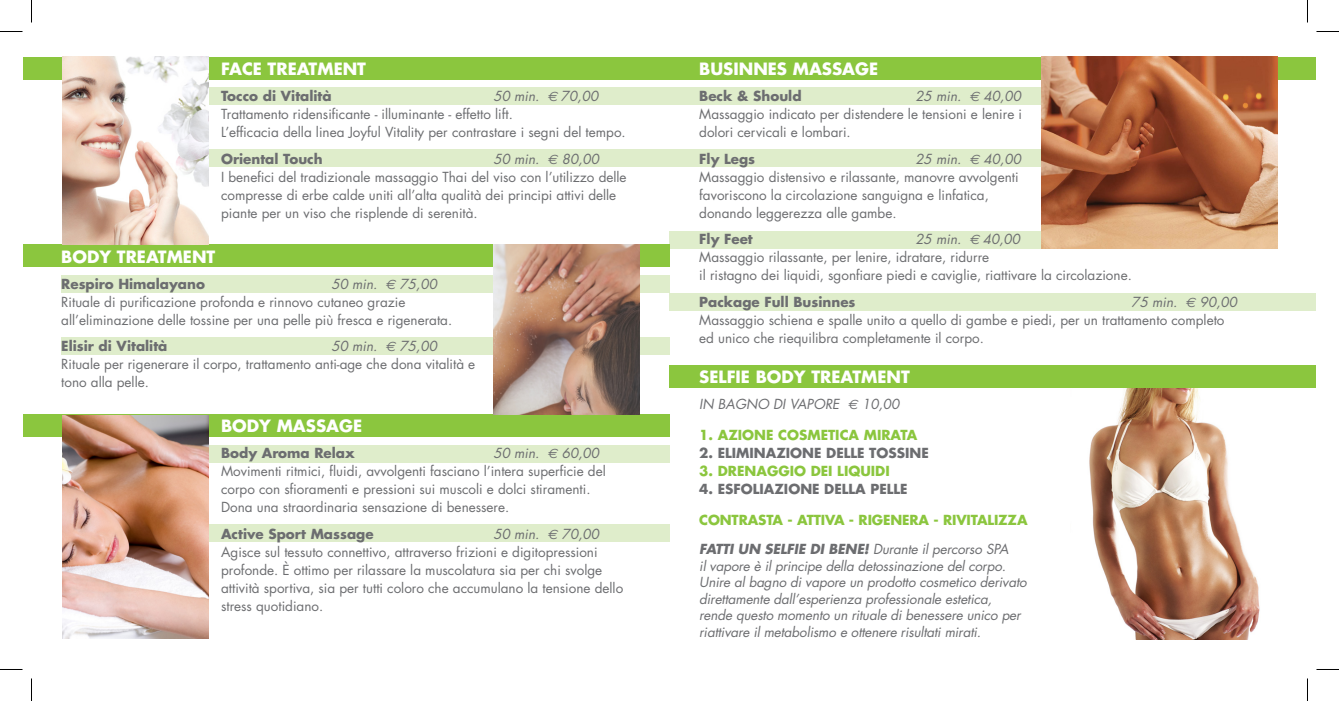
<style>
.page{position:relative;width:1339px;height:701px;background:#fff}
.page>*{position:absolute;margin:0;border:0;box-sizing:border-box;transform-origin:0 0}
.t1{font:700 16.5px "Futura";color:#fff}
.t2{font:13.5px/18px "Futura";color:#6c6d70}
.t3{font:italic 13.5px/16.5px "Futura";letter-spacing:-.01em;color:#6c6d70}
.t4{font:700 13.5px "Futura";color:#6c6d70}
.t5{font:700 13.5px "Futura";letter-spacing:-.005em;color:#8bc63e}
.s1{font-family:"Euro Sans"}
.s2{font-weight:700}
</style>
<div class="page">
<div style="left:669px;top:231px;width:608px;height:17px;background:#dfedcb"></div>
<div style="left:669px;top:293px;width:647px;height:17px;background:#dfedcb"></div>
<div style="left:61px;top:337px;width:608px;height:18px;background:#dfedcb"></div>
<div style="left:61px;top:275px;width:608px;height:17px;background:#dfedcb"></div>
<div style="left:195px;top:445px;width:474px;height:18px;background:#dfedcb"></div>
<div style="left:195px;top:524px;width:474px;height:18px;background:#dfedcb"></div>
<div style="left:208px;top:150px;width:935px;height:17px;background:#dfedcb"></div>
<div style="left:117px;top:87px;width:934px;height:17px;background:#dfedcb"></div>
<div style="left:23px;top:414px;width:646px;height:23px;background:#8bc63e"></div>
<div style="left:23px;top:245px;width:646px;height:22px;background:#8bc63e"></div>
<div style="left:23px;top:57px;width:1293px;height:22px;background:#8bc63e"></div>
<img style="left:1041px;top:57px;width:236px;height:191px">
<img style="left:1089px;top:388px;width:171px;height:252px">
<div style="left:669px;top:365px;width:647px;height:23px;background:#8bc63e"></div>
<img style="left:493px;top:245px;width:147px;height:169px">
<img style="left:62px;top:415px;width:146px;height:224px">
<img style="left:62px;top:57px;width:146px;height:188px">
<svg style="left:0;top:31px;width:22px;height:1px"></svg>
<svg style="left:1316px;top:31px;width:23px;height:1px"></svg>
<svg style="left:0;top:669px;width:22px;height:1px"></svg>
<svg style="left:1316px;top:669px;width:23px;height:1px"></svg>
<svg style="left:31px;top:0;width:1px;height:23px"></svg>
<svg style="left:31px;top:678px;width:1px;height:23px"></svg>
<svg style="left:1307px;top:0;width:1px;height:23px"></svg>
<svg style="left:1307px;top:678px;width:1px;height:23px"></svg>
<p class="t1" style="left:221px;top:57px;width:146px">FACE TREATMENT</p>
<p class="t4" style="left:221px;top:87px;width:112px">Tocco di Vitalità</p>
<p class="t3" style="left:493px;top:88px;width:106px">50 min. <span class="s1">€</span> 70,00</p>
<p class="t2" style="left:221px;top:105px;width:293px">Trattamento ridensificante - illuminante - effetto lift.</p>
<p class="t2" style="left:221px;top:123px;width:406px">L’efficacia della linea Joyful Vitality per contrastare i segni del tempo.</p>
<p class="t4" style="left:221px;top:149px;width:103px">Oriental Touch</p>
<p class="t3" style="left:493px;top:150px;width:107px">50 min. <span class="s1">€</span> 80,00</p>
<p class="t2" style="left:221px;top:167px;width:407px">I benefici del tradizionale massaggio Thai del viso con l’utilizzo delle compresse di erbe calde uniti all’alta qualità dei principi attivi delle piante per un viso che risplende di serenità.</p>
<p class="t1" style="left:61px;top:245px;width:156px">BODY TREATMENT</p>
<p class="t4" style="left:61px;top:274px;width:145px">Respiro Himalayano</p>
<p class="t3" style="left:331px;top:275px;width:107px">50 min. <span class="s1">€</span> 75,00</p>
<p class="t2" style="left:61px;top:292px;width:392px">Rituale di purificazione profonda e rinnovo cutaneo grazie all’eliminazione delle tossine per una pelle più fresca e rigenerata.</p>
<p class="t4" style="left:61px;top:337px;width:108px">Elisir di Vitalità</p>
<p class="t3" style="left:331px;top:338px;width:107px">50 min. <span class="s1">€</span> 75,00</p>
<p class="t2" style="left:61px;top:355px;width:415px">Rituale per rigenerare il corpo, trattamento anti-age che dona vitalità e tono alla pelle.</p>
<p class="t1" style="left:221px;top:414px;width:142px">BODY MASSAGE</p>
<p class="t4" style="left:221px;top:444px;width:135px">Body Aroma Relax</p>
<p class="t3" style="left:493px;top:445px;width:107px">50 min. <span class="s1">€</span> 60,00</p>
<p class="t2" style="left:221px;top:462px;width:386px">Movimenti ritmici, fluidi, avvolgenti fasciano l’intera superficie del corpo con sfioramenti e pressioni sui muscoli e dolci stiramenti.</p>
<p class="t2" style="left:221px;top:498px;width:290px">Dona una straordinaria sensazione di benessere.</p>
<p class="t4" style="left:221px;top:524px;width:154px">Active Sport Massage</p>
<p class="t3" style="left:493px;top:525px;width:107px">50 min. <span class="s1">€</span> 70,00</p>
<p class="t2" style="left:221px;top:542px;width:404px">Agisce sul tessuto connettivo, attraverso frizioni e digitopressioni profonde. È ottimo per rilassare la muscolatura sia per chi svolge attività sportiva, sia per tutti coloro che accumulano la tensione dello stress quotidiano.</p>
<p class="t1" style="left:699px;top:57px;width:180px">BUSINNES MASSAGE</p>
<p class="t4" style="left:699px;top:87px;width:104px">Beck &amp; Should</p>
<p class="t3" style="left:915px;top:88px;width:107px">25 min. <span class="s1">€</span> 40,00</p>
<p class="t2" style="left:699px;top:105px;width:324px">Massaggio indicato per distendere le tensioni e lenire i dolori cervicali e lombari.</p>
<p class="t4" style="left:699px;top:149px;width:57px">Fly Legs</p>
<p class="t3" style="left:915px;top:150px;width:107px">25 min. <span class="s1">€</span> 40,00</p>
<p class="t2" style="left:699px;top:167px;width:321px">Massaggio distensivo e rilassante, manovre avvolgenti favoriscono la circolazione sanguigna e linfatica, donando leggerezza alle gambe.</p>
<p class="t4" style="left:699px;top:230px;width:55px">Fly Feet</p>
<p class="t3" style="left:915px;top:231px;width:106px">25 min. <span class="s1">€</span> 40,00</p>
<p class="t2" style="left:699px;top:248px;width:291px">Massaggio rilassante, per lenire, idratare, ridurre</p>
<p class="t2" style="left:699px;top:266px;width:434px">il ristagno dei liquidi, sgonfiare piedi e caviglie, riattivare la circolazione.</p>
<p class="t4" style="left:699px;top:292px;width:158px">Package Full Businnes</p>
<p class="t3" style="left:1131px;top:293px;width:107px">75 min. <span class="s1">€</span> 90,00</p>
<p class="t2" style="left:699px;top:310px;width:527px">Massaggio schiena e spalle unito a quello di gambe e piedi, per un trattamento completo</p>
<p class="t2" style="left:699px;top:328px;width:286px">ed unico che riequilibra completamente il corpo.</p>
<p class="t1" style="left:699px;top:365px;width:212px">SELFIE BODY TREATMENT</p>
<p class="t3" style="left:699px;top:396px;width:202px">IN BAGNO DI VAPORE <span class="s1">€</span> 10,00</p>
<p class="t5" style="left:699px;top:426px;width:219px">1. AZIONE COSMETICA MIRATA</p>
<p class="t4" style="left:699px;top:444px;width:231px">2. ELIMINAZIONE DELLE TOSSINE</p>
<p class="t5" style="left:699px;top:462px;width:192px">3. DRENAGGIO DEI LIQUIDI</p>
<p class="t4" style="left:699px;top:480px;width:210px">4. ESFOLIAZIONE DELLA PELLE</p>
<p class="t5" style="left:699px;top:510px;width:330px">CONTRASTA - ATTIVA - RIGENERA - RIVITALIZZA</p>
<p class="t3" style="left:699px;top:541px;width:329px"><span class="s2">FATTI UN SELFIE DI BENE!</span> Durante il percorso SPA<br>il vapore è il principe della detossinazione del corpo.<br>Unire al bagno di vapore un prodotto cosmetico derivato direttamente dall’esperienza professionale estetica, rende questo momento un rituale di benessere unico per riattivare il metabolismo e ottenere risultati mirati.</p>
</div>
